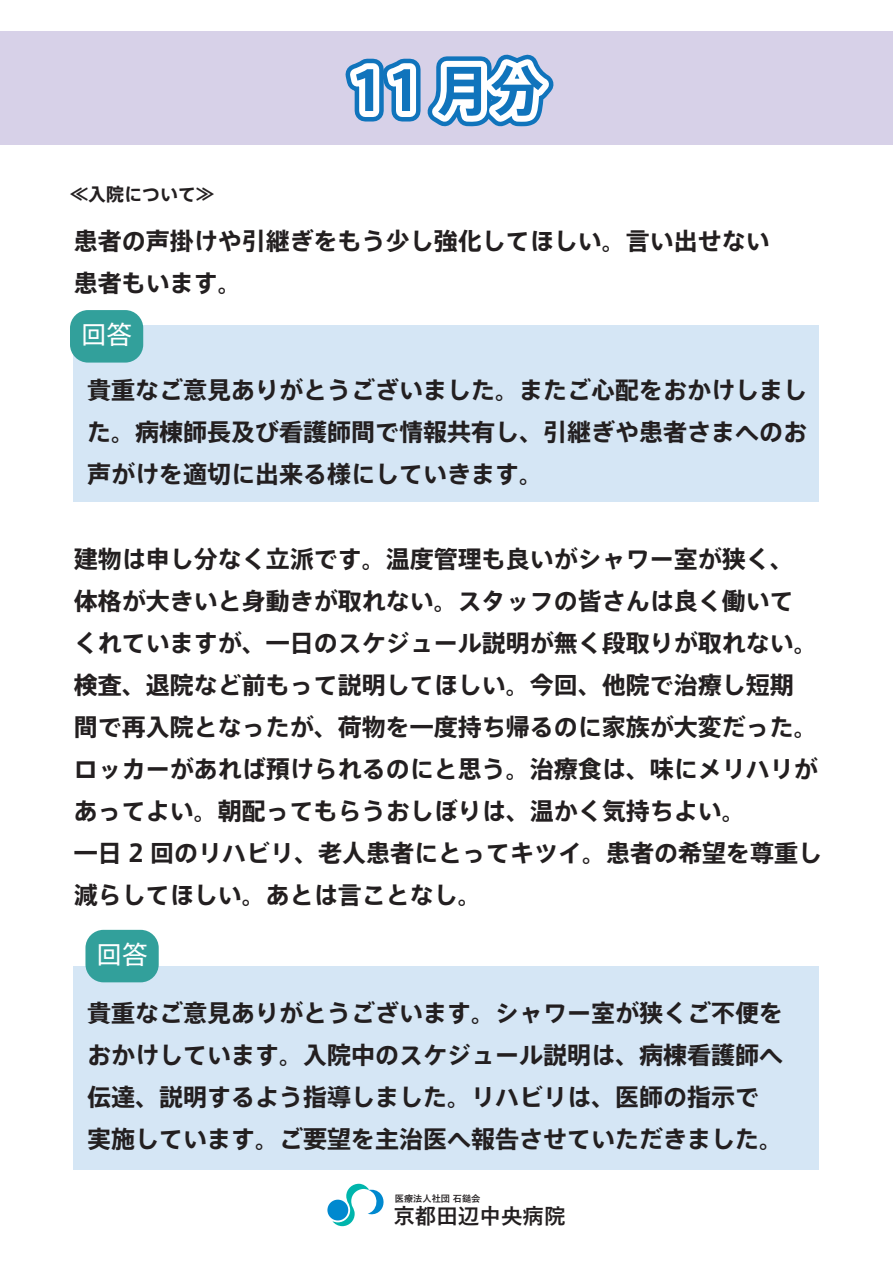
<style>
.page{position:relative;width:893px;height:1263px;background:#fff}
.page>*{position:absolute;margin:0;border:0;box-sizing:border-box;transform-origin:0 0}
.t1{font:700 54px "Axis Std";color:#1074bc}
.t2{font:25.5px "Axis Std";color:#fff}
.t3{font:700 24px/42px "Axis Std";color:#231f20}
.t4{font:700 21.45px "Yu Gothic";color:#231f20}
.t5{font:700 18px "Axis Std";color:#231f20}
.t6{font:700 9.15px "Yu Gothic";color:#231f20}
</style>
<div class="page">
<div style="left:74px;top:966px;width:745px;height:203px;background:#d5e6f5"></div>
<div style="left:85px;top:930px;width:74px;height:52px;background:#32a09b;border-radius:18px"></div>
<div style="left:74px;top:325px;width:745px;height:176px;background:#d5e6f5"></div>
<div style="left:70px;top:310px;width:73px;height:53px;background:#32a09b;border-radius:18px"></div>
<div style="left:0;top:32px;width:893px;height:113px;background:#d7d1e8"></div>
<svg style="left:345px;top:54px;width:209px;height:73px"></svg>
<div style="left:327px;top:1200px;width:21px;height:20px;background:#0089cf;border-radius:50%"></div>
<svg style="left:332px;top:1183px;width:52px;height:43px"></svg>
<p class="t5" style="left:70px;top:181px;width:145px">≪入院について≫</p>
<h1 class="t1" style="left:349px;top:49px;width:197px">11 月分</h1>
<p class="t3" style="left:74px;top:219px;width:697px">患者の声掛けや引継ぎをもう少し強化してほしい。言い出せない患者もいます。</p>
<p class="t2" style="left:81px;top:316px;width:52px">回答</p>
<p class="t3" style="left:87px;top:367px;width:722px;text-align:justify">貴重なご意見ありがとうございました。またご心配をおかけしました。病棟師長及び看護師間で情報共有し、引継ぎや患者さまへのお声がけを適切に出来る様にしていきます。</p>
<p class="t3" style="left:74px;top:537px;width:750px">建物は申し分なく立派です。温度管理も良いがシャワー室が狭く、体格が大きいと身動きが取れない。スタッフの皆さんは良く働いてくれていますが、一日のスケジュール説明が無く段取りが取れない。検査、退院など前もって説明してほしい。今回、他院で治療し短期間で再入院となったが、荷物を一度持ち帰るのに家族が大変だった。ロッカーがあれば預けられるのにと思う。治療食は、味にメリハリがあってよい。朝配ってもらうおしぼりは、温かく気持ちよい。<br>一日 2 回のリハビリ、老人患者にとってキツイ。患者の希望を尊重し減らしてほしい。あとは言ことなし。　</p>
<p class="t2" style="left:97px;top:935px;width:52px">回答</p>
<p class="t3" style="left:87px;top:991px;width:698px">貴重なご意見ありがとうございます。シャワー室が狭くご不便をおかけしています。入院中のスケジュール説明は、病棟看護師へ伝達、説明するよう指導しました。リハビリは、医師の指示で実施しています。ご要望を主治医へ報告させていただきました。</p>
<p class="t6" style="left:395px;top:1193px;width:87px">医療法人社団 石鎚会</p>
<p class="t4" style="left:393px;top:1204px;width:174px">京都田辺中央病院</p>
</div>
